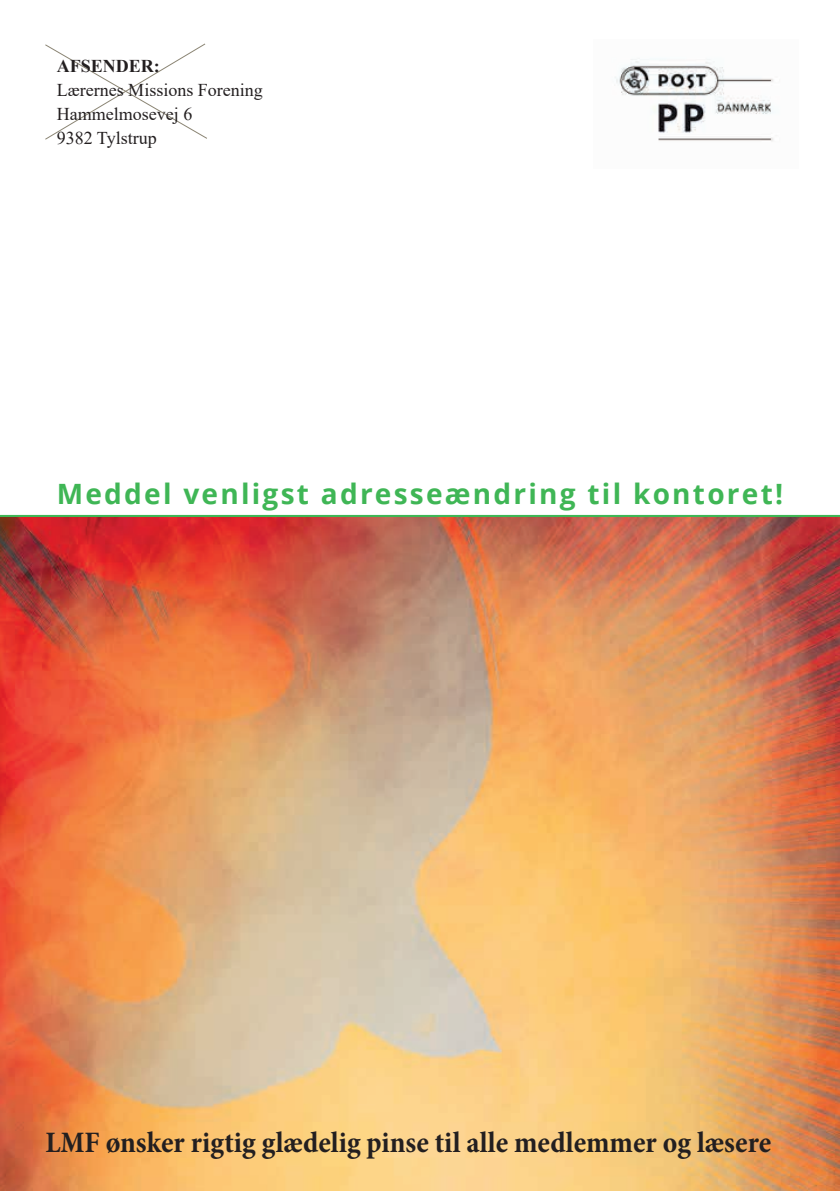
<style>
.page{position:relative;width:840px;height:1191px;background:#fff}
.page>*{position:absolute;margin:0;border:0;box-sizing:border-box;transform-origin:0 0}
.t1{font:700 condensed 30px "Minion Pro";color:#231f20}
.t2{font:700 28px "Open Sans";letter-spacing:.08em;color:#3fb655}
.t3{font:18px/24px "Times New Roman";color:#231f20}
.t4{font:700 18px "Times New Roman";color:#231f20}
</style>
<div class="page">
<svg style="left:45px;top:43px;width:162px;height:97px"></svg>
<hr style="left:0;top:515px;width:839px;height:4px;background:#3fb655">
<img style="left:615px;top:59px;width:159px;height:83px">
<img style="left:0;top:517px;width:839px;height:674px">
<p class="t4" style="left:57px;top:53px;width:104px">AFSENDER:</p>
<p class="t3" style="left:57px;top:77px;width:207px">Lærernes Missions Forening<br>Hammelmosevej 6<br>9382 Tylstrup</p>
<p class="t2" style="left:57px;top:474px;width:727px">Meddel venligst adresseændring til kontoret!</p>
<p class="t1" style="left:45px;top:1122px;width:726px">LMF ønsker rigtig glædelig pinse til alle medlemmer og læsere</p>
</div>
